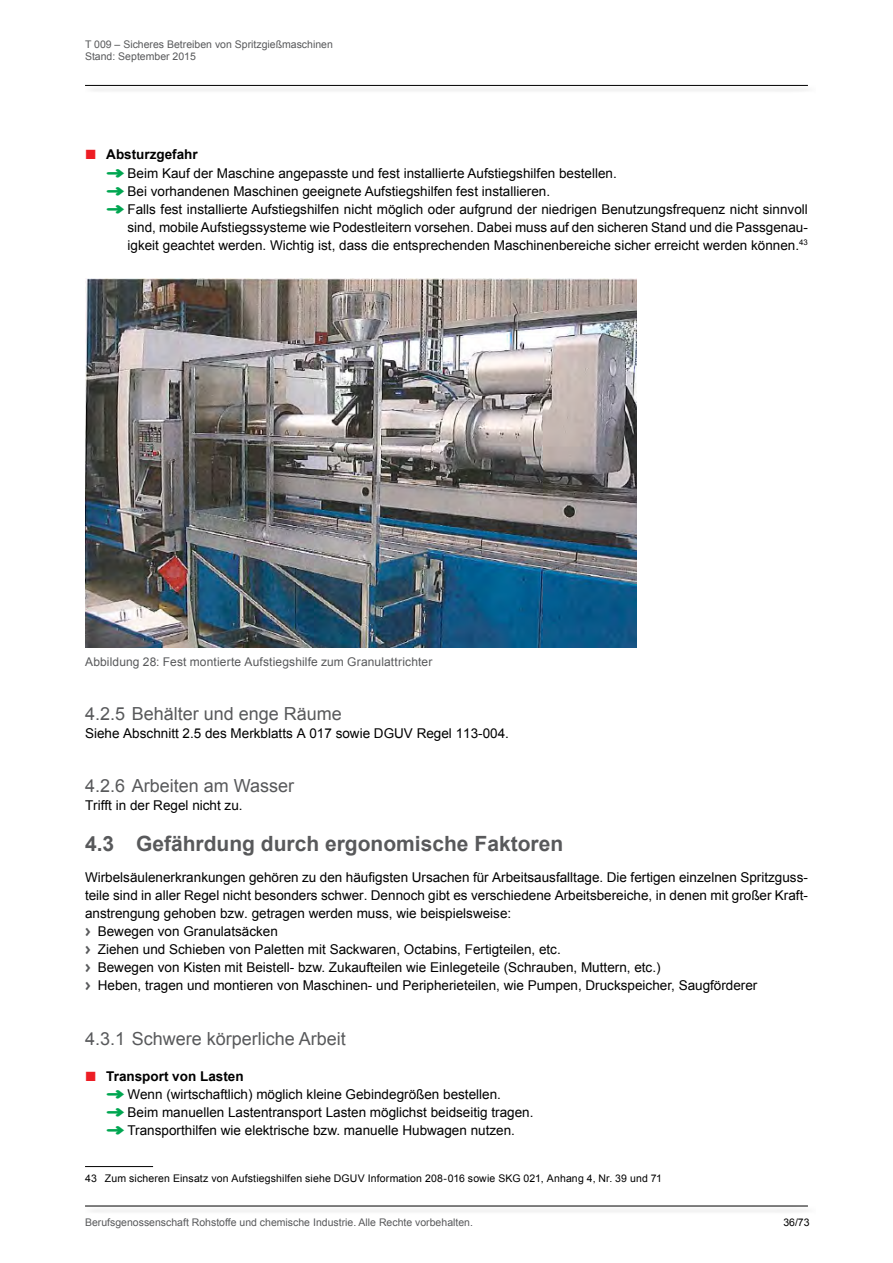
<style>
.page{position:relative;width:893px;height:1263px;background:#fff}
.page>*{position:absolute;margin:0;border:0;box-sizing:border-box;transform-origin:0 0}
.t1{font:700 21px "Arial";color:#58595b}
.t2{font:18px "Arial";color:#58595b}
.Fliesstext{font:13.5px/18.1px "Arial";color:#000;text-align:justify}
.t3{font:700 13.5px "Arial";color:#000}
.Bildunterschrift{font:12px "Arial";letter-spacing:.01em;color:#58595b}
.t4{font:10.5px/12px "Arial";color:#58595b}
.Fussnote{font:10.5px "Arial";letter-spacing:.015em;color:#000}
.s1{color:#00a651}
.s2{font-family:"DGUV Meta";font-weight:700;color:#58595b}
</style>
<div class="page">
<div style="left:85px;top:1206px;width:731px;height:9px;background:#f7f7f7"></div>
<hr style="left:85px;top:1205px;width:723px;height:1px;background:#000">
<div style="left:85px;top:85px;width:731px;height:9px;background:#f7f7f7"></div>
<hr style="left:85px;top:85px;width:723px;height:1px;background:#000">
<img style="left:85px;top:278px;width:552px;height:369px">
<hr style="left:85px;top:1166px;width:68px;height:1px;background:#000">
<p class="t4" style="left:85px;top:38px;width:249px">T 009 – Sicheres Betreiben von Spritzgießmaschinen<br>Stand: September 2015</p>
<p class="t3" style="left:106px;top:146px;width:93px">Absturzgefahr</p>
<p class="Fliesstext" style="left:106px;top:164px;width:512px"><span class="s1">➜</span>Beim Kauf der Maschine angepasste und fest installierte Aufstiegshilfen bestellen.</p>
<p class="Fliesstext" style="left:106px;top:182px;width:445px"><span class="s1">➜</span>Bei vorhandenen Maschinen geeignete Aufstiegshilfen fest installieren.</p>
<p class="Fliesstext" style="left:128px;top:200px;width:682px;text-indent:-21px"><span class="s1">➜</span>Falls fest installierte Aufstiegshilfen nicht möglich oder aufgrund der niedrigen Benutzungsfrequenz nicht sinnvoll sind, mobile Aufstiegssysteme wie Podestleitern vorsehen. Dabei muss auf den sicheren Stand und die Passgenau&shy;igkeit geachtet werden. Wichtig ist, dass die entsprechenden Maschinenbereiche sicher erreicht werden können.<sup>43</sup></p>
<p class="Bildunterschrift" style="left:85px;top:653px;width:349px">Abbildung 28: Fest montierte Aufstiegshilfe zum Granulattrichter</p>
<p class="t2" style="left:85px;top:702px;width:258px">4.2.5 Behälter und enge Räume</p>
<p class="Fliesstext" style="left:85px;top:724px;width:425px">Siehe Abschnitt 2.5 des Merkblatts A 017 sowie DGUV Regel 113-004.</p>
<p class="t2" style="left:85px;top:774px;width:211px">4.2.6 Arbeiten am Wasser</p>
<p class="Fliesstext" style="left:85px;top:796px;width:159px">Trifft in der Regel nicht zu.</p>
<p class="t1" style="left:85px;top:830px;width:480px">4.3 Gefährdung durch ergonomische Faktoren</p>
<p class="Fliesstext" style="left:85px;top:868px;width:724px">Wirbelsäulenerkrankungen gehören zu den häufigsten Ursachen für Arbeitsausfalltage. Die fertigen einzelnen Spritzguss&shy;teile sind in aller Regel nicht besonders schwer. Dennoch gibt es verschiedene Arbeitsbereiche, in denen mit großer Kraft&shy;anstrengung gehoben bzw. getragen werden muss, wie beispielsweise:</p>
<p class="Fliesstext" style="left:85px;top:922px;width:194px"><span class="s2">&gt;</span> Bewegen von Granulatsäcken</p>
<p class="Fliesstext" style="left:85px;top:940px;width:477px"><span class="s2">&gt;</span> Ziehen und Schieben von Paletten mit Sackwaren, Octabins, Fertigteilen, etc.</p>
<p class="Fliesstext" style="left:85px;top:959px;width:577px"><span class="s2">&gt;</span> Bewegen von Kisten mit Beistell- bzw. Zukaufteilen wie Einlegeteile (Schrauben, Muttern, etc.)</p>
<p class="Fliesstext" style="left:85px;top:977px;width:674px"><span class="s2">&gt;</span> Heben, tragen und montieren von Maschinen- und Peripherieteilen, wie Pumpen, Druckspeicher, Saugförderer</p>
<p class="t2" style="left:85px;top:1027px;width:262px">4.3.1 Schwere körperliche Arbeit</p>
<p class="t3" style="left:106px;top:1067px;width:139px">Transport von Lasten</p>
<p class="Fliesstext" style="left:106px;top:1085px;width:396px"><span class="s1">➜</span>Wenn (wirtschaftlich) möglich kleine Gebindegrößen bestellen.</p>
<p class="Fliesstext" style="left:106px;top:1104px;width:429px"><span class="s1">➜</span>Beim manuellen Lastentransport Lasten möglichst beidseitig tragen.</p>
<p class="Fliesstext" style="left:106px;top:1122px;width:410px"><span class="s1">➜</span>Transporthilfen wie elektrische bzw. manuelle Hubwagen nutzen.</p>
<p class="Fussnote" style="left:85px;top:1171px;width:579px">43 Zum sicheren Einsatz von Aufstiegshilfen siehe DGUV Information 208-016 sowie SKG 021, Anhang 4, Nr. 39 und 71</p>
<p class="t4" style="left:85px;top:1216px;width:389px">Berufsgenossenschaft Rohstoffe und chemische Industrie. Alle Rechte vorbehalten.</p>
<p class="Fussnote" style="left:783px;top:1215px;width:28px">36/73</p>
</div>
